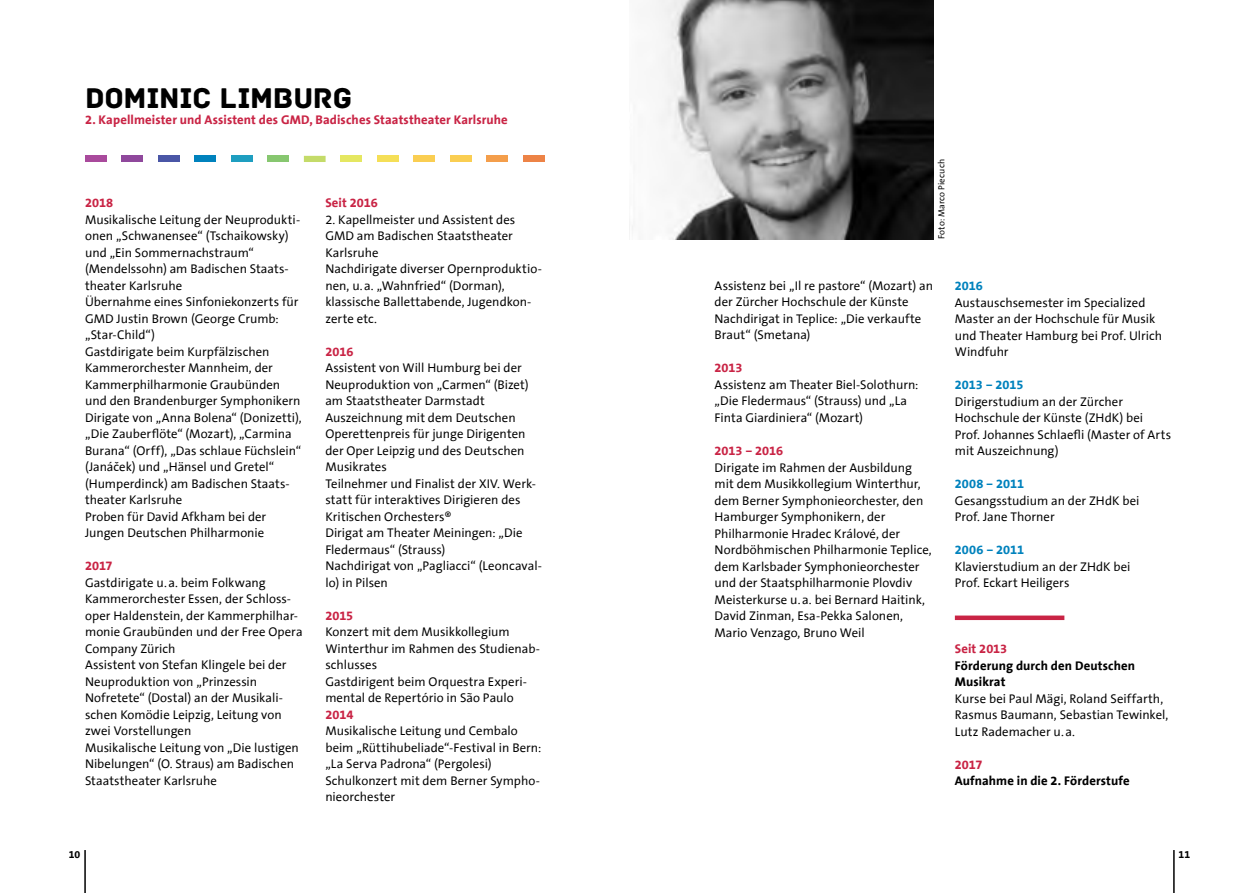
<style>
.page{position:relative;width:1259px;height:893px;background:#fff}
.page>*{position:absolute;margin:0;border:0;box-sizing:border-box;transform-origin:0 0}
.name{font:30px "Archive";letter-spacing:-.01em;color:#000}
.Fliesstext{font:12.75px/16.5px "The Sans Office LF";color:#000}
.Fliesstext-2{font:700 12.75px "The Sans Office LF";letter-spacing:.01em;color:#c92445}
.Fliesstext-3{font:700 12.75px/16.5px "The Sans Office LF";letter-spacing:.01em;color:#000}
.fliesstext_jahreszah{font:700 12.75px "The Sans Office LF";letter-spacing:-.005em;color:#c92445}
.fliesstext_jahreszah-2{font:700 12.75px "The Sans Office LF";color:#0082bd}
.t1{font:700 10.5px "The Sans Office LF";color:#000}
.Fliesstext-4{font:9px "The Sans Office LF";letter-spacing:.015em;color:#000}
</style>
<div class="page">
<hr style="left:1173px;top:850px;width:1px;height:43px;background:#000">
<hr style="left:84px;top:850px;width:2px;height:43px;background:#000">
<div style="left:955px;top:615px;width:109px;height:5px;background:#c92445"></div>
<div style="left:523px;top:156px;width:21px;height:6px;background:#ed8346"></div>
<div style="left:486px;top:156px;width:22px;height:6px;background:#f49e4b"></div>
<div style="left:450px;top:156px;width:21px;height:6px;background:#face52"></div>
<div style="left:413px;top:156px;width:22px;height:6px;background:#face52"></div>
<div style="left:377px;top:156px;width:21px;height:6px;background:#f5df57"></div>
<div style="left:340px;top:156px;width:22px;height:6px;background:#e5e761"></div>
<svg style="left:304px;top:156px;width:21px;height:6px"></svg>
<div style="left:267px;top:156px;width:22px;height:6px;background:#87c770"></div>
<div style="left:231px;top:156px;width:22px;height:6px;background:#1e9ec0"></div>
<div style="left:194px;top:156px;width:22px;height:6px;background:#0082bd"></div>
<div style="left:158px;top:156px;width:22px;height:6px;background:#4a56a6"></div>
<div style="left:121px;top:156px;width:22px;height:6px;background:#8f489c"></div>
<div style="left:85px;top:156px;width:22px;height:6px;background:#a94a9c"></div>
<img style="left:629px;top:0;width:304px;height:239px">
<p class="name" style="left:85px;top:80px;width:269px">DOMINIC LIMBURG</p>
<p class="Fliesstext-2" style="left:85px;top:113px;width:424px">2. Kapellmeister und Assistent des GMD, Badisches Staatstheater Karlsruhe</p>
<p class="fliesstext_jahreszah" style="left:85px;top:196px;width:30px">2018</p>
<p class="Fliesstext" style="left:85px;top:212px;width:217px">Musikalische Leitung der Neuprodukti&shy;onen „Schwanensee“ (Tschaikowsky) und „Ein Sommernachstraum“ (Mendelssohn) am Badischen Staats&shy;theater Karlsruhe</p>
<p class="Fliesstext" style="left:85px;top:294px;width:215px">Übernahme eines Sinfoniekonzerts für<br>GMD Justin Brown (George Crumb: „Star-Child“)</p>
<p class="Fliesstext" style="left:85px;top:344px;width:217px">Gastdirigate beim Kurpfälzischen Kammerorchester Mannheim, der Kammerphilharmonie Graubünden und den Brandenburger Symphonikern</p>
<p class="Fliesstext" style="left:85px;top:410px;width:218px">Dirigate von „Anna Bolena“ (Donizetti), „Die Zauberflöte“ (Mozart), „Carmina Burana“ (Orff), „Das schlaue Füchslein“ (Janácˇek) und „Hänsel und Gretel“ (Humperdinck) am Badischen Staats&shy;theater Karlsruhe</p>
<p class="Fliesstext" style="left:85px;top:509px;width:183px">Proben für David Afkham bei der<br>Jungen Deutschen Philharmonie</p>
<p class="fliesstext_jahreszah" style="left:85px;top:559px;width:29px">2017</p>
<p class="Fliesstext" style="left:85px;top:575px;width:219px">Gastdirigate u.a. beim Folkwang<br>Kammerorchester Essen, der Schloss&shy;oper Haldenstein, der Kammerphilhar&shy;monie Graubünden und der Free Opera<br>Company Zürich</p>
<p class="Fliesstext" style="left:85px;top:657px;width:203px">Assistent von Stefan Klingele bei der<br>Neuproduktion von „Prinzessin<br>Nofretete“ (Dostal) an der Musikali&shy;schen Komödie Leipzig, Leitung von zwei Vorstellungen</p>
<p class="Fliesstext" style="left:85px;top:740px;width:215px">Musikalische Leitung von „Die lustigen<br>Nibelungen“ (O. Straus) am Badischen<br>Staatstheater Karlsruhe</p>
<p class="fliesstext_jahreszah" style="left:325px;top:196px;width:54px">Seit 2016</p>
<p class="Fliesstext" style="left:325px;top:212px;width:191px">2. Kapellmeister und Assistent des<br>GMD am Badischen Staatstheater<br>Karlsruhe</p>
<p class="Fliesstext" style="left:325px;top:261px;width:218px">Nachdirigate diverser Opernproduktio&shy;nen, u.a. „Wahnfried“ (Dorman), klassische Ballettabende, Jugendkon&shy;zerte etc.</p>
<p class="fliesstext_jahreszah" style="left:325px;top:345px;width:29px">2016</p>
<p class="Fliesstext" style="left:325px;top:360px;width:205px">Assistent von Will Humburg bei der<br>Neuproduktion von „Carmen“ (Bizet) am Staatstheater Darmstadt</p>
<p class="Fliesstext" style="left:325px;top:410px;width:202px">Auszeichnung mit dem Deutschen<br>Operettenpreis für junge Dirigenten der Oper Leipzig und des Deutschen<br>Musikrates</p>
<p class="Fliesstext" style="left:325px;top:476px;width:212px">Teilnehmer und Finalist der XIV. Werk&shy;statt für interaktives Dirigieren des<br>Kritischen Orchesters®</p>
<p class="Fliesstext" style="left:325px;top:525px;width:199px">Dirigat am Theater Meiningen: „Die<br>Fledermaus“ (Strauss)</p>
<p class="Fliesstext" style="left:325px;top:558px;width:218px">Nachdirigat von „Pagliacci“ (Leoncaval&shy;lo) in Pilsen</p>
<p class="fliesstext_jahreszah" style="left:325px;top:609px;width:29px">2015</p>
<p class="Fliesstext" style="left:325px;top:624px;width:216px">Konzert mit dem Musikkollegium<br>Winterthur im Rahmen des Studienab&shy;schlusses</p>
<p class="Fliesstext" style="left:325px;top:674px;width:203px">Gastdirigent beim Orquestra Experi&shy;mental de Repertório in São Paulo</p>
<p class="fliesstext_jahreszah" style="left:325px;top:708px;width:30px">2014</p>
<p class="Fliesstext" style="left:325px;top:723px;width:217px">Musikalische Leitung und Cembalo beim „Rüttihubeliade“-Festival in Bern: „La Serva Padrona“ (Pergolesi)</p>
<p class="Fliesstext" style="left:325px;top:773px;width:216px">Schulkonzert mit dem Berner Sympho&shy;nieorchester</p>
<p class="Fliesstext-4" style="left:937px;top:239px;width:82px;rotate:-90deg">Foto: Marco Piecuch</p>
<p class="Fliesstext" style="left:714px;top:278px;width:220px">Assistenz bei „Il re pastore“ (Mozart) an der Zürcher Hochschule der Künste</p>
<p class="Fliesstext" style="left:714px;top:311px;width:208px">Nachdirigat in Teplice: „Die verkaufte<br>Braut“ (Smetana)</p>
<p class="fliesstext_jahreszah" style="left:714px;top:361px;width:29px">2013</p>
<p class="Fliesstext" style="left:714px;top:377px;width:205px">Assistenz am Theater Biel-Solothurn: „Die Fledermaus“ (Strauss) und „La<br>Finta Giardiniera“ (Mozart)</p>
<p class="fliesstext_jahreszah" style="left:714px;top:444px;width:70px">2013 – 2016</p>
<p class="Fliesstext" style="left:714px;top:459px;width:219px">Dirigate im Rahmen der Ausbildung mit dem Musikkollegium Winterthur, dem Berner Symphonieorchester, den Hamburger Symphonikern, der Philharmonie Hradec Králové, der Nordböhmischen Philharmonie Teplice, dem Karlsbader Symphonieorchester und der Staatsphilharmonie Plovdiv</p>
<p class="Fliesstext" style="left:714px;top:591px;width:212px">Meisterkurse u.a. bei Bernard Haitink,<br>David Zinman, Esa-Pekka Salonen,<br>Mario Venzago, Bruno Weil</p>
<p class="fliesstext_jahreszah-2" style="left:955px;top:279px;width:29px">2016</p>
<p class="Fliesstext" style="left:955px;top:294px;width:209px">Austauschsemester im Specialized<br>Master an der Hochschule für Musik und Theater Hamburg bei Prof. Ulrich<br>Windfuhr</p>
<p class="fliesstext_jahreszah-2" style="left:955px;top:378px;width:70px">2013 – 2015</p>
<p class="Fliesstext" style="left:955px;top:393px;width:218px">Dirigerstudium an der Zürcher<br>Hochschule der Künste (ZHdK) bei<br>Prof. Johannes Schlaefli (Master of Arts mit Auszeichnung)</p>
<p class="fliesstext_jahreszah-2" style="left:955px;top:477px;width:71px">2008 – 2011</p>
<p class="Fliesstext" style="left:955px;top:492px;width:186px">Gesangsstudium an der ZHdK bei<br>Prof. Jane Thorner</p>
<p class="fliesstext_jahreszah-2" style="left:955px;top:543px;width:71px">2006 – 2011</p>
<p class="Fliesstext" style="left:955px;top:558px;width:177px">Klavierstudium an der ZHdK bei<br>Prof. Eckart Heiligers</p>
<p class="fliesstext_jahreszah" style="left:955px;top:642px;width:54px">Seit 2013</p>
<p class="Fliesstext-3" style="left:955px;top:657px;width:182px">Förderung durch den Deutschen<br>Musikrat</p>
<p class="Fliesstext" style="left:955px;top:690px;width:215px">Kurse bei Paul Mägi, Roland Seiffarth,<br>Rasmus Baumann, Sebastian Tewinkel,<br>Lutz Rademacher u.a.</p>
<p class="fliesstext_jahreszah" style="left:955px;top:758px;width:29px">2017</p>
<p class="Fliesstext-3" style="left:955px;top:773px;width:176px">Aufnahme in die 2. Förderstufe</p>
<p class="t1" style="left:69px;top:849px;width:13px">10</p>
<p class="t1" style="left:1178px;top:849px;width:13px">11</p>
</div>
